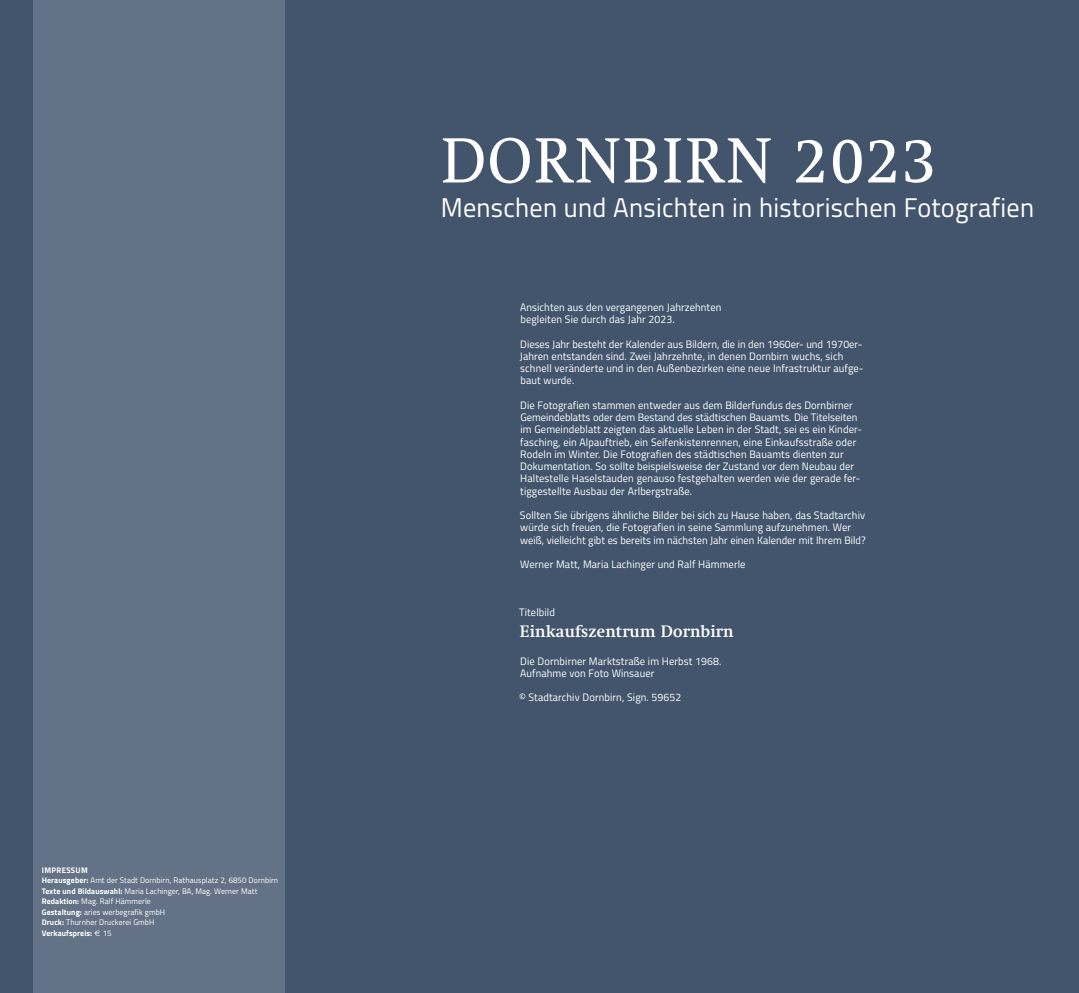
<style>
.page{position:relative;width:1079px;height:993px;background:#fff}
.page>*{position:absolute;margin:0;border:0;box-sizing:border-box;transform-origin:0 0}
.t1{font:64.92px "Swift LT Pro";letter-spacing:.03em;color:#fff}
.t2{font:27.04px "Titillium";letter-spacing:.01em;color:#fff}
.t3{font:700 16.19px "Swift";letter-spacing:.01em;color:#fff}
.t4{font:10.85px/12.2px "Titillium";letter-spacing:.01em;color:#fff}
.t5{font:8.14px/10.5px "Titillium";letter-spacing:.01em;color:#fff}
.s1{font-weight:700}
.s2{font-family:"Euro Sans"}
</style>
<div class="page">
<div style="left:0;top:0;width:1079px;height:992px;background:#42556c"></div>
<div style="left:33px;top:0;width:252px;height:992px;background:#637286"></div>
<p class="t5" style="left:42px;top:864px;width:238px"><span class="s1">IMPRESSUM<br>Herausgeber:</span> Amt der Stadt Dornbirn, Rathausplatz 2, 6850 Dornbirn <span class="s1">Texte und Bildauswahl:</span> Maria Lachinger, BA, Mag. Werner Matt <span class="s1">Redaktion:</span> Mag. Ralf Hämmerle<br><span class="s1">Gestaltung:</span> aries werbegrafik gmbH<br><span class="s1">Druck:</span> Thurnher Druckerei GmbH<br><span class="s1">Verkaufspreis:</span> <span class="s2">E</span> 15</p>
<h1 class="t1" style="left:441px;top:122px;width:497px">DORNBIRN 2023</h1>
<h2 class="t2" style="left:441px;top:188px;width:595px">Menschen und Ansichten in historischen Fotografien</h2>
<p class="t4" style="left:520px;top:300px;width:203px">Ansichten aus den vergangenen Jahrzehnten begleiten Sie durch das Jahr 2023.</p>
<p class="t4" style="left:520px;top:337px;width:345px">Dieses Jahr besteht der Kalender aus Bildern, die in den 1960er- und 1970er-Jahren entstanden sind. Zwei Jahrzehnte, in denen Dornbirn wuchs, sich schnell veränderte und in den Außenbezirken eine neue Infrastruktur aufge&shy;baut wurde.</p>
<p class="t4" style="left:520px;top:398px;width:343px">Die Fotografien stammen entweder aus dem Bilderfundus des Dornbirner Gemeindeblatts oder dem Bestand des städtischen Bauamts. Die Titelseiten im Gemeindeblatt zeigten das aktuelle Leben in der Stadt, sei es ein Kinder&shy;fasching, ein Alpauftrieb, ein Seifenkistenrennen, eine Einkaufsstraße oder Rodeln im Winter. Die Fotografien des städtischen Bauamts dienten zur Dokumentation. So sollte beispielsweise der Zustand vor dem Neubau der Haltestelle Haselstauden genauso festgehalten werden wie der gerade fer&shy;tiggestellte Ausbau der Arlbergstraße.</p>
<p class="t4" style="left:520px;top:508px;width:347px">Sollten Sie übrigens ähnliche Bilder bei sich zu Hause haben, das Stadtarchiv würde sich freuen, die Fotografien in seine Sammlung aufzunehmen. Wer weiß, vielleicht gibt es bereits im nächsten Jahr einen Kalender mit Ihrem Bild?</p>
<p class="t4" style="left:520px;top:557px;width:227px">Werner Matt, Maria Lachinger und Ralf Hämmerle</p>
<p class="t4" style="left:519px;top:605px;width:37px">Titelbild</p>
<h3 class="t3" style="left:520px;top:621px;width:215px">Einkaufszentrum Dornbirn</h3>
<p class="t4" style="left:520px;top:654px;width:203px">Die Dornbirner Marktstraße im Herbst 1968.<br>Aufnahme von Foto Winsauer</p>
<p class="t4" style="left:519px;top:690px;width:164px">© Stadtarchiv Dornbirn, Sign. 59652</p>
</div>
